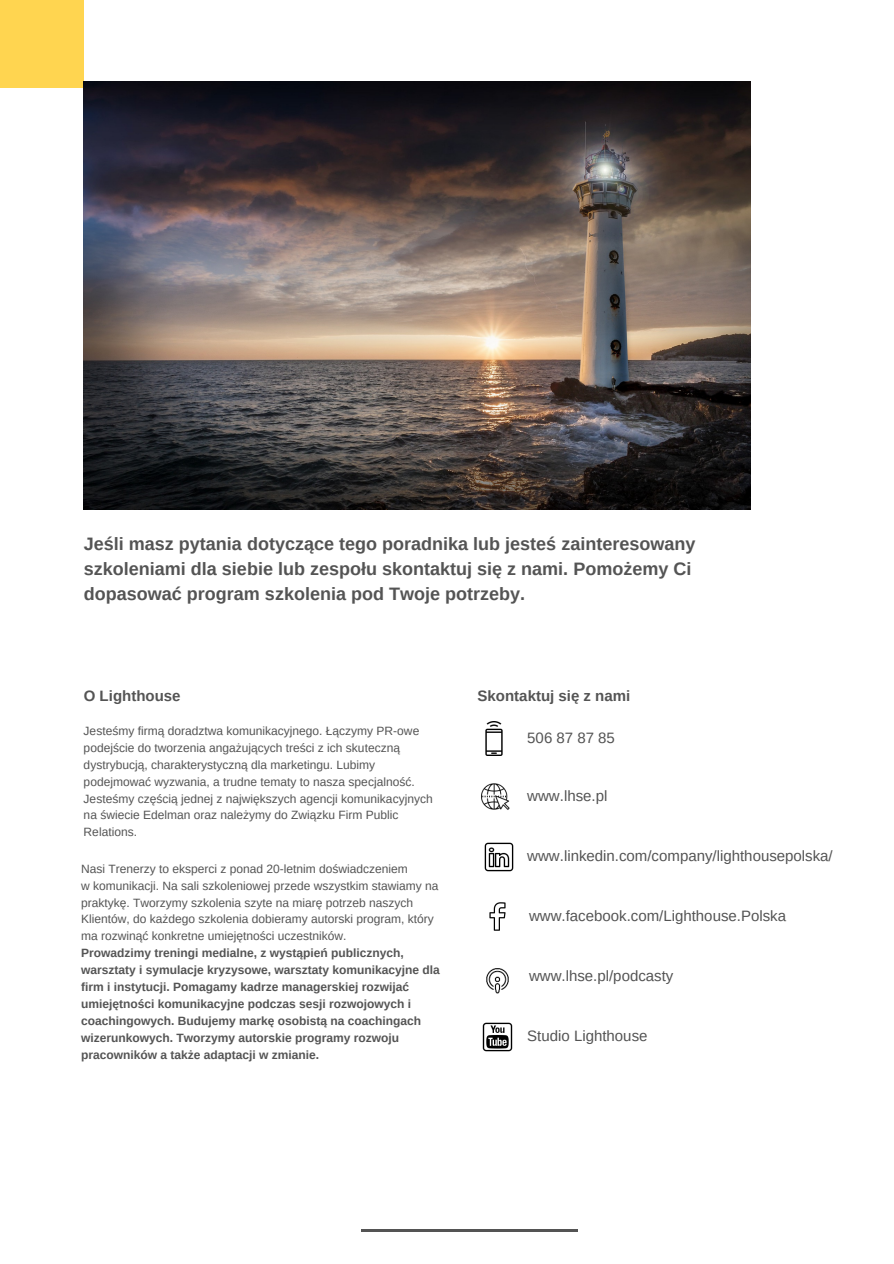
<style>
.page{position:relative;width:894px;height:1264px;background:#fff}
.page>*{position:absolute;margin:0;border:0;box-sizing:border-box;transform-origin:0 0}
.t1{font:700 18px/25px "Arimo";color:#545454}
.t2{font:15px "Arimo";color:#545454}
.t3{font:700 15px "Arimo";color:#545454}
.t4{font:12px/17px "Arimo";color:#545454}
.t5{font:700 12px/17px "Arimo";color:#545454}
</style>
<div class="page">
<div style="left:0;top:0;width:84px;height:88px;background:#ffd550"></div>
<hr style="left:361px;top:1229px;width:216px;height:2px;background:#545454">
<img style="left:486px;top:968px;width:23px;height:25px">
<img style="left:481px;top:783px;width:28px;height:27px">
<img style="left:485px;top:721px;width:18px;height:35px">
<img style="left:484px;top:842px;width:30px;height:30px">
<img style="left:489px;top:902px;width:17px;height:29px">
<img style="left:482px;top:1022px;width:31px;height:30px">
<img style="left:84px;top:82px;width:666px;height:428px">
<p class="t1" style="left:84px;top:531px;width:613px">Jeśli masz pytania dotyczące tego poradnika lub jesteś zainteresowany szkoleniami dla siebie lub zespołu skontaktuj się z nami. Pomożemy Ci dopasować program szkolenia pod Twoje potrzeby.</p>
<p class="t3" style="left:84px;top:687px;width:98px">O Lighthouse</p>
<p class="t4" style="left:84px;top:722px;width:350px">Jesteśmy firmą doradztwa komunikacyjnego. Łączymy PR-owe podejście do tworzenia angażujących treści z ich skuteczną dystrybucją, charakterystyczną dla marketingu. Lubimy podejmować wyzwania, a trudne tematy to nasza specjalność.<br>Jesteśmy częścią jednej z największych agencji komunikacyjnych na świecie Edelman oraz należymy do Związku Firm Public Relations.</p>
<p class="t2" style="left:527px;top:729px;width:89px">506 87 87 85</p>
<p class="t3" style="left:477px;top:687px;width:154px">Skontaktuj się z nami</p>
<p class="t2" style="left:527px;top:787px;width:82px">www.lhse.pl</p>
<p class="t4" style="left:81px;top:860px;width:328px">Nasi Trenerzy to eksperci z ponad 20-letnim doświadczeniem</p>
<p class="t4" style="left:81px;top:876px;width:359px">w komunikacji. Na sali szkoleniowej przede wszystkim stawiamy na praktykę. Tworzymy szkolenia szyte na miarę potrzeb naszych Klientów, do każdego szkolenia dobieramy autorski program, który ma rozwinąć konkretne umiejętności uczestników.</p>
<p class="t5" style="left:81px;top:944px;width:360px">Prowadzimy treningi medialne, z wystąpień publicznych, warsztaty i symulacje kryzysowe, warsztaty komunikacyjne dla firm i instytucji. Pomagamy kadrze managerskiej rozwijać umiejętności komunikacyjne podczas sesji rozwojowych i coachingowych. Budujemy markę osobistą na coachingach wizerunkowych. Tworzymy autorskie programy rozwoju pracowników a także adaptacji w zmianie.</p>
<p class="t2" style="left:527px;top:847px;width:307px">www.linkedin.com/company/lighthousepolska/</p>
<p class="t2" style="left:529px;top:907px;width:258px">www.facebook.com/Lighthouse.Polska</p>
<p class="t2" style="left:529px;top:967px;width:146px">www.lhse.pl/podcasty</p>
<p class="t2" style="left:527px;top:1027px;width:122px">Studio Lighthouse</p>
</div>
